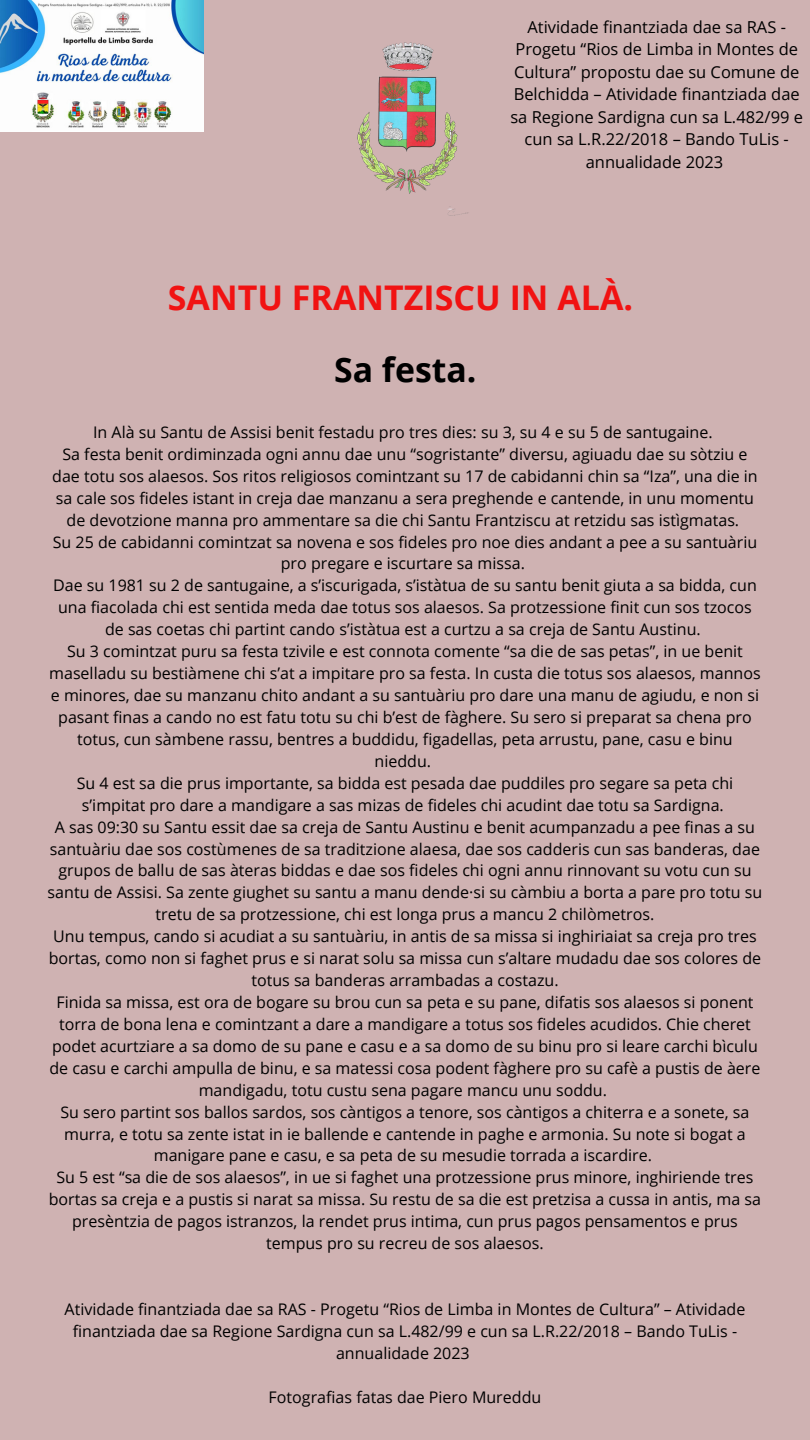
<style>
.page{position:relative;width:810px;height:1440px;background:#cfb2b2}
.page>*{position:absolute;margin:0;border:0;box-sizing:border-box;transform-origin:0 0}
.t1{font:700 34px "Open Sans";color:#f11212}
.t2{font:700 33.8px "Open Sans";color:#000}
.t3{font:16.5px/22.5px "Open Sans";color:#000;text-align:center}
.t4{font:16px/21.9px "Open Sans";color:#000;text-align:center}
</style>
<div class="page">
<img style="left:357px;top:42px;width:112px;height:174px">
<img style="left:0;top:0;width:204px;height:132px">
<p class="t3" style="left:510px;top:15px;width:294px">Atividade finantziada dae sa RAS -<br>Progetu “Rios de Limba in Montes de<br>Cultura” propostu dae su Comune de<br>Belchidda – Atividade finantziada dae sa Regione Sardigna cun sa L.482/99 e cun sa L.R.22/2018 – Bando TuLis - annualidade 2023</p>
<p class="t1" style="left:168px;top:273px;width:467px">SANTU FRANTZISCU IN ALÀ.</p>
<h1 class="t2" style="left:334px;top:346px;width:144px">Sa festa.</h1>
<h2 class="t4" style="left:93px;top:421px;width:621px">In Alà su Santu de Assisi benit festadu pro tres dies: su 3, su 4 e su 5 de santugaine.</h2>
<p class="t4" style="left:52px;top:443px;width:707px">Sa festa benit ordiminzada ogni annu dae unu “sogristante” diversu, agiuadu dae su sòtziu e dae totu sos alaesos. Sos ritos religiosos comintzant su 17 de cabidanni chin sa “Iza”, una die in sa cale sos fideles istant in creja dae manzanu a sera preghende e cantende, in unu momentu de devotzione manna pro ammentare sa die chi Santu Frantziscu at retzidu sas istìgmatas.</p>
<p class="t4" style="left:53px;top:530px;width:706px">Su 25 de cabidanni comintzat sa novena e sos fideles pro noe dies andant a pee a su santuàriu pro pregare e iscurtare sa missa.</p>
<p class="t4" style="left:53px;top:574px;width:705px">Dae su 1981 su 2 de santugaine, a s’iscurigada, s’istàtua de su santu benit giuta a sa bidda, cun una fiacolada chi est sentida meda dae totus sos alaesos. Sa protzessione finit cun sos tzocos de sas coetas chi partint cando s’istàtua est a curtzu a sa creja de Santu Austinu.</p>
<p class="t4" style="left:49px;top:640px;width:713px">Su 3 comintzat puru sa festa tzivile e est connota comente “sa die de sas petas”, in ue benit maselladu su bestiàmene chi s’at a impitare pro sa festa. In custa die totus sos alaesos, mannos e minores, dae su manzanu chito andant a su santuàriu pro dare una manu de agiudu, e non si pasant finas a cando no est fatu totu su chi b’est de fàghere. Su sero si preparat sa chena pro totus, cun sàmbene rassu, bentres a buddidu, figadellas, peta arrustu, pane, casu e binu nieddu.</p>
<p class="t4" style="left:77px;top:772px;width:658px">Su 4 est sa die prus importante, sa bidda est pesada dae puddiles pro segare sa peta chi s’impitat pro dare a mandigare a sas mizas de fideles chi acudint dae totu sa Sardigna.</p>
<p class="t4" style="left:48px;top:815px;width:716px">A sas 09:30 su Santu essit dae sa creja de Santu Austinu e benit acumpanzadu a pee finas a su santuàriu dae sos costùmenes de sa traditzione alaesa, dae sos cadderis cun sas banderas, dae grupos de ballu de sas àteras biddas e dae sos fideles chi ogni annu rinnovant su votu cun su santu de Assisi. Sa zente giughet su santu a manu dende·si su càmbiu a borta a pare pro totu su tretu de sa protzessione, chi est longa prus a mancu 2 chilòmetros.</p>
<p class="t4" style="left:49px;top:925px;width:714px">Unu tempus, cando si acudiat a su santuàriu, in antis de sa missa si inghiriaiat sa creja pro tres bortas, como non si faghet prus e si narat solu sa missa cun s’altare mudadu dae sos colores de totus sa banderas arrambadas a costazu.</p>
<p class="t4" style="left:49px;top:991px;width:713px">Finida sa missa, est ora de bogare su brou cun sa peta e su pane, difatis sos alaesos si ponent torra de bona lena e comintzant a dare a mandigare a totus sos fideles acudidos. Chie cheret podet acurtziare a sa domo de su pane e casu e a sa domo de su binu pro si leare carchi bìculu de casu e carchi ampulla de binu, e sa matessi cosa podent fàghere pro su cafè a pustis de àere mandigadu, totu custu sena pagare mancu unu soddu.</p>
<p class="t4" style="left:60px;top:1100px;width:691px">Su sero partint sos ballos sardos, sos càntigos a tenore, sos càntigos a chiterra e a sonete, sa murra, e totu sa zente istat in ie ballende e cantende in paghe e armonia. Su note si bogat a manigare pane e casu, e sa peta de su mesudie torrada a iscardire.</p>
<p class="t4" style="left:49px;top:1166px;width:714px">Su 5 est “sa die de sos alaesos”, in ue si faghet una protzessione prus minore, inghiriende tres bortas sa creja e a pustis si narat sa missa. Su restu de sa die est pretzisa a cussa in antis, ma sa presèntzia de pagos istranzos, la rendet prus intima, cun prus pagos pensamentos e prus tempus pro su recreu de sos alaesos.</p>
<p class="t4" style="left:65px;top:1298px;width:682px">Atividade finantziada dae sa RAS - Progetu “Rios de Limba in Montes de Cultura” – Atividade finantziada dae sa Regione Sardigna cun sa L.482/99 e cun sa L.R.22/2018 – Bando TuLis - annualidade 2023</p>
<p class="t4" style="left:269px;top:1385px;width:274px">Fotografias fatas dae Piero Mureddu</p>
</div>
